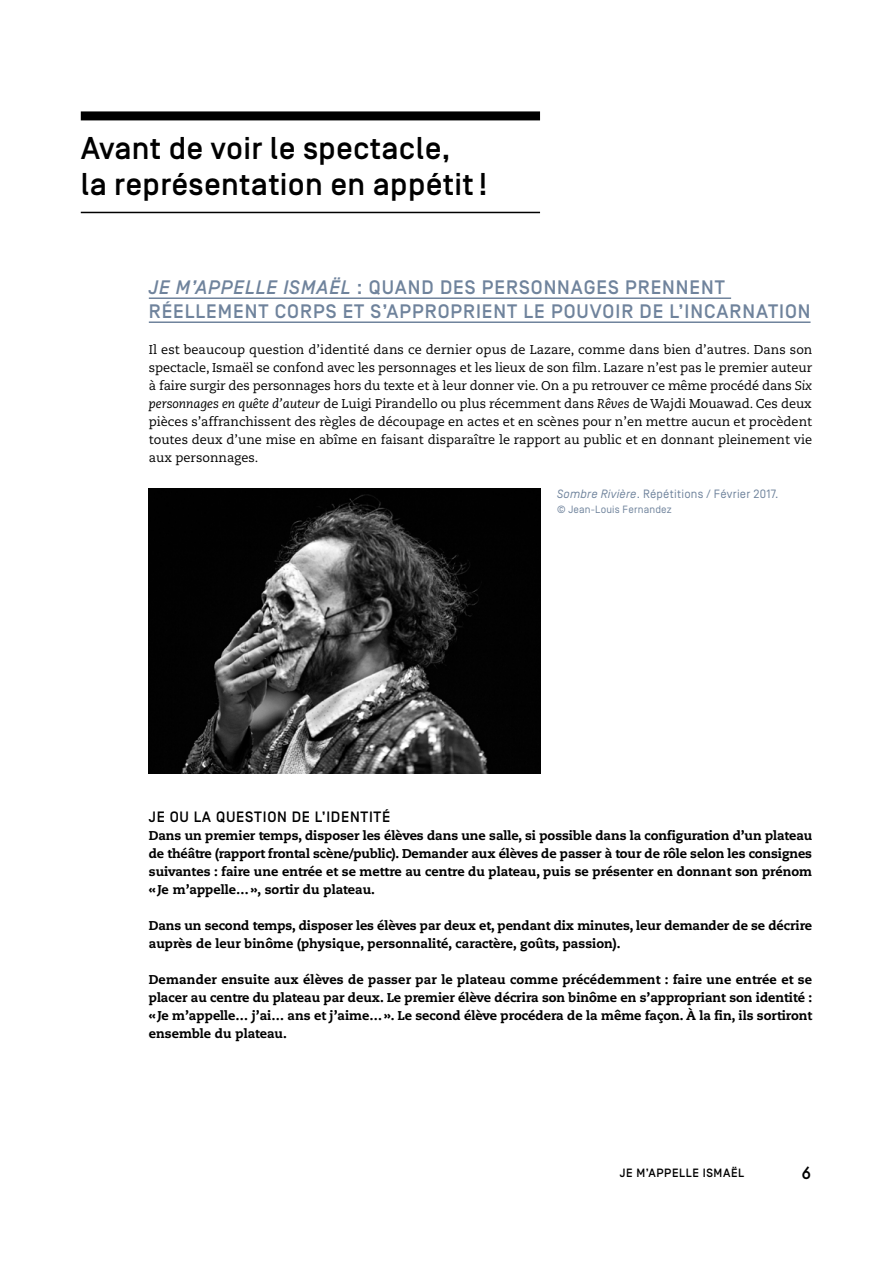
<style>
.page{position:relative;width:893px;height:1263px;background:#fff}
.page>*{position:absolute;margin:0;border:0;box-sizing:border-box;transform-origin:0 0}
.t1{font:500 31.5px/36px "Simplon BP";letter-spacing:.01em;color:#000}
.t2{font:500 19.5px/24px "Simplon BP";letter-spacing:.05em;color:#6f839c}
.t3{font:500 18px "Simplon BP Mono";color:#000}
.t4{font:500 15px "Simplon BP";letter-spacing:.05em;color:#000}
.t5{font:800 12.75px/18px "Caecilia LT Std";color:#000;text-align:justify}
.t6{font:12.75px/18px "Caecilia LT Std";color:#000;text-align:justify}
.t7{font:12px "Simplon BP Regular";letter-spacing:.02em;color:#6f839c}
.t8{font:500 12px "Simplon BP";letter-spacing:.05em;color:#000}
.t9{font:10.5px "Simplon BP Regular";letter-spacing:.02em;color:#6f839c}
.s1{font-style:italic}
</style>
<div class="page">
<div style="left:81px;top:111px;width:459px;height:9px;background:#000"></div>
<hr style="left:81px;top:212px;width:459px;height:1px;background:#000">
<hr style="left:149px;top:297px;width:582px;height:2px;background:#6f839c">
<hr style="left:149px;top:321px;width:661px;height:2px;background:#6f839c">
<img style="left:149px;top:489px;width:391px;height:285px">
<h1 class="t1" style="left:81px;top:130px;width:408px">Avant de voir le spectacle,<br>la représentation en appétit!</h1>
<h2 class="t2" style="left:149px;top:275px;width:663px"><span class="s1">JE M’APPELLE ISMAËL</span> : QUAND DES PERSONNAGES PRENNENT<br>RÉELLEMENT CORPS ET S’APPROPRIENT LE POUVOIR DE L’INCARNATION</h2>
<p class="t6" style="left:149px;top:341px;width:665px">Il est beaucoup question d’identité dans ce dernier opus de Lazare, comme dans bien d’autres. Dans son spectacle, Ismaël se confond avec les personnages et les lieux de son film. Lazare n’est pas le premier auteur à faire surgir des personnages hors du texte et à leur donner vie. On a pu retrouver ce même procédé dans <span class="s1">Six personnages en quête d’auteur</span> de Luigi Pirandello ou plus récemment dans <span class="s1">Rêves</span> de Wajdi Mouawad. Ces deux pièces s’affranchissent des règles de découpage en actes et en scènes pour n’en mettre aucun et procèdent toutes deux d’une mise en abîme en faisant disparaître le rapport au public et en donnant pleinement vie aux personnages.</p>
<p class="t7" style="left:557px;top:487px;width:223px"><span class="s1">Sombre Rivière</span>. Répétitions / Février 2017.</p>
<p class="t9" style="left:557px;top:503px;width:116px">© Jean-Louis Fernandez</p>
<p class="t4" style="left:149px;top:808px;width:243px">JE OU LA QUESTION DE L’IDENTITÉ</p>
<p class="t5" style="left:149px;top:826px;width:665px">Dans un premier temps, disposer les élèves dans une salle, si possible dans la configuration d’un plateau de théâtre (rapport frontal scène/public). Demander aux élèves de passer à tour de rôle selon les consignes suivantes : faire une entrée et se mettre au centre du plateau, puis se présenter en donnant son prénom «Je m’appelle…», sortir du plateau.</p>
<p class="t5" style="left:149px;top:916px;width:665px">Dans un second temps, disposer les élèves par deux et, pendant dix minutes, leur demander de se décrire auprès de leur binôme (physique, personnalité, caractère, goûts, passion).</p>
<p class="t5" style="left:149px;top:970px;width:665px">Demander ensuite aux élèves de passer par le plateau comme précédemment : faire une entrée et se placer au centre du plateau par deux. Le premier élève décrira son binôme en s’appropriant son identité : «Je m’appelle… j’ai… ans et j’aime…». Le second élève procédera de la même façon. À la fin, ils sortiront ensemble du plateau.</p>
<p class="t8" style="left:620px;top:1166px;width:126px">JE M’APPELLE ISMAËL</p>
<h3 class="t3" style="left:801px;top:1161px;width:12px">6</h3>
</div>
